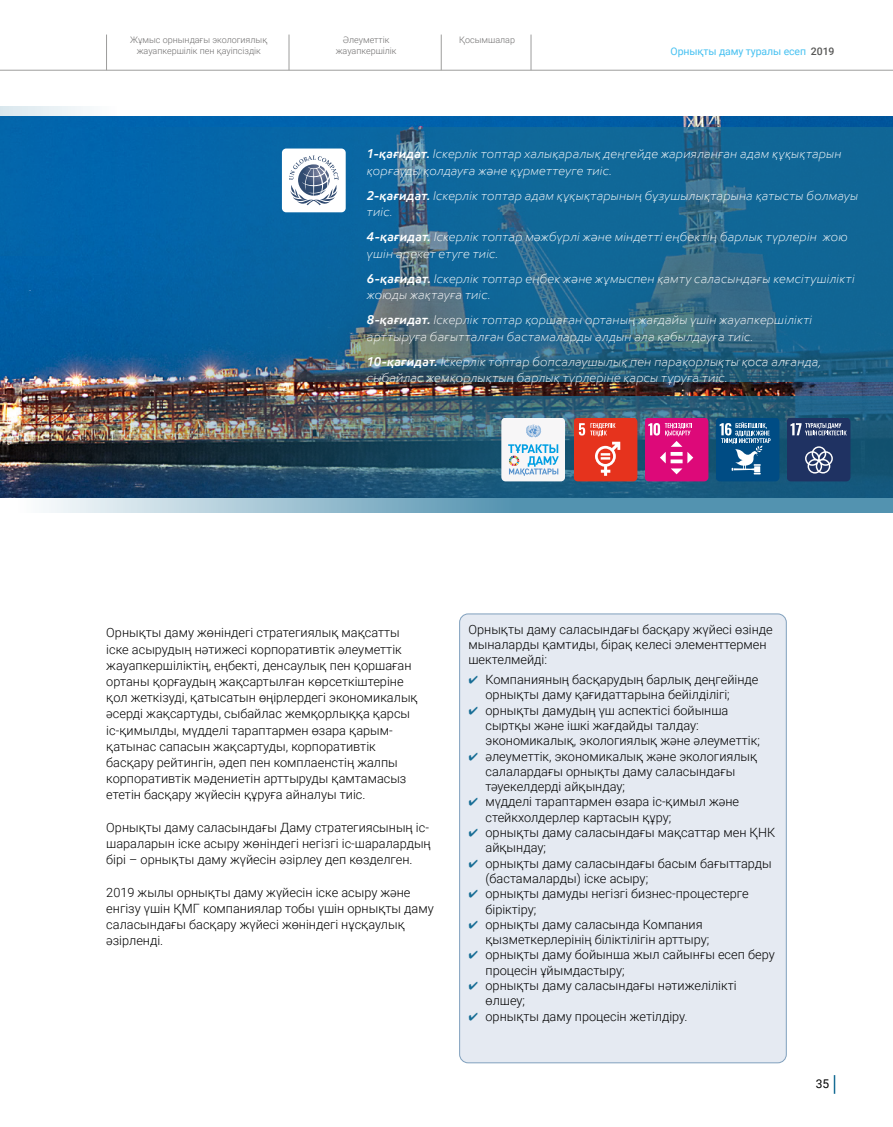
<style>
.page{position:relative;width:893px;height:1127px;background:#fff}
.page>*{position:absolute;margin:0;border:0;box-sizing:border-box;transform-origin:0 0}
.t1{font:300 12.75px/15.3px "Roboto";color:#000}
.t2{font:italic 300 12.75px/16.5px "E Mprint";letter-spacing:.02em;color:#fff}
.t3{font:12px "Roboto";color:#000}
.t4{font:10.5px "Roboto";letter-spacing:-.01em;color:#47c1f1}
.t5{font:300 9px/10.8px "Roboto";color:#706f6f;text-align:center}
.s1{font-weight:500;color:#575756}
.s2{font-weight:600}
</style>
<div class="page">
<div style="left:460px;top:614px;width:326px;height:449px;background:#e5eaf2;border-radius:9px"></div>
<div style="left:459px;top:613px;width:328px;height:450px;border:1px solid #80a0bd;border-radius:9px"></div>
<img style="left:0;top:117px;width:893px;height:279px">
<svg style="left:0;top:106px;width:215px;height:22px;fill:#0366af"></svg>
<img style="left:0;top:396px;width:893px;height:117px">
<svg style="left:501px;top:418px;width:64px;height:63px"></svg>
<svg style="left:574px;top:418px;width:63px;height:63px;background:#e84b37"></svg>
<svg style="left:716px;top:418px;width:63px;height:63px;background:#2c6b99"></svg>
<svg style="left:645px;top:418px;width:63px;height:63px;background:#e02588"></svg>
<svg style="left:787px;top:418px;width:63px;height:63px;background:#3b4c76"></svg>
<svg style="left:0;top:128px;width:893px;height:254px;background:#176697"></svg>
<div style="left:282px;top:149px;width:64px;height:63px;background:#fff;border-radius:4px"></div>
<svg style="left:289px;top:156px;width:50px;height:49px"></svg>
<hr style="left:106px;top:35px;width:1px;height:35px;background:#9d9d9c">
<hr style="left:289px;top:35px;width:1px;height:35px;background:#9d9d9c">
<hr style="left:441px;top:35px;width:1px;height:35px;background:#9d9d9c">
<hr style="left:531px;top:35px;width:1px;height:35px;background:#9d9d9c">
<svg style="left:834px;top:1075px;width:1px;height:19px"></svg>
<hr style="left:0;top:70px;width:893px;height:1px;background:#9d9d9c">
<p class="t5" style="left:130px;top:34px;width:139px">Жұмыс орнындағы экологиялық жауапкершілік пен қауіпсіздік</p>
<p class="t5" style="left:336px;top:34px;width:62px">Әлеуметтік жауапкершілік</p>
<p class="t5" style="left:459px;top:34px;width:57px">Қосымшалар</p>
<p class="t4" style="left:671px;top:44px;width:165px">Орнықты даму туралы есеп <span class="s1">2019</span></p>
<p class="t2" style="left:367px;top:145px;width:476px"><span class="s2">1-қағидат.</span> Іскерлік топтар халықаралық деңгейде жарияланған адам құқықтарын қорғауды қолдауға және құрметтеуге тиіс.</p>
<p class="t2" style="left:367px;top:187px;width:493px"><span class="s2">2-қағидат.</span> Іскерлік топтар адам құқықтарының бұзушылықтарына қатысты болмауы тиіс.</p>
<p class="t2" style="left:367px;top:228px;width:482px"><span class="s2">4-қағидат.</span> Іскерлік топтар мәжбүрлі және міндетті еңбектің барлық түрлерін жою үшін әрекет етуге тиіс.</p>
<p class="t2" style="left:367px;top:270px;width:489px"><span class="s2">6-қағидат.</span> Іскерлік топтар еңбек және жұмыспен қамту саласындағы кемсітушілікті жоюды жақтауға тиіс.</p>
<p class="t2" style="left:367px;top:311px;width:447px"><span class="s2">8-қағидат.</span> Іскерлік топтар қоршаған ортаның жағдайы үшін жауапкершілікті арттыруға бағытталған бастамаларды алдын ала қабылдауға тиіс.</p>
<p class="t2" style="left:367px;top:353px;width:456px"><span class="s2">10-қағидат.</span> Іскерлік топтар бопсалаушылық пен парақорлықты қоса алғанда, сыбайлас жемқорлықтың барлық түрлеріне қарсы тұруға тиіс.</p>
<p class="t1" style="left:106px;top:624px;width:313px;line-height:16.2px">Орнықты даму жөніндегі стратегиялық мақсатты іске асырудың нәтижесі корпоративтік әлеуметтік жауапкершіліктің, еңбекті, денсаулық пен қоршаған ортаны қорғаудың жақсартылған көрсеткіштеріне қол жеткізуді, қатысатын өңірлердегі экономикалық әсерді жақсартуды, сыбайлас жемқорлыққа қарсы іс-қимылды, мүдделі тараптармен өзара қарым&shy;қатынас сапасын жақсартуды, корпоративтік басқару рейтингін, әдеп пен комплаенстің жалпы корпоративтік мәдениетін арттыруды қамтамасыз ететін басқару жүйесін құруға айналуы тиіс.</p>
<p class="t1" style="left:106px;top:819px;width:326px;line-height:16.2px">Орнықты даму саласындағы Даму стратегиясының іс&shy;шараларын іске асыру жөніндегі негізгі іс-шаралардың бірі – орнықты даму жүйесін әзірлеу деп көзделген.</p>
<p class="t1" style="left:106px;top:883px;width:329px;line-height:16.2px">2019 жылы орнықты даму жүйесін іске асыру және енгізу үшін ҚМГ компаниялар тобы үшін орнықты даму саласындағы басқару жүйесі жөніндегі нұсқаулық әзірленді.</p>
<p class="t1" style="left:468px;top:621px;width:306px">Орнықты даму саласындағы басқару жүйесі өзінде мыналарды қамтиды, бірақ келесі элементтермен шектелмейді:</p>
<p class="t1" style="left:485px;top:671px;width:291px">Компанияның басқарудың барлық деңгейінде орнықты даму қағидаттарына бейілділігі; орнықты дамудың үш аспектісі бойынша сыртқы және ішкі жағдайды талдау: экономикалық, экологиялық және әлеуметтік; әлеуметтік, экономикалық және экологиялық салалардағы орнықты даму саласындағы тәуекелдерді айқындау;<br>мүдделі тараптармен өзара іс-қимыл және стейкхолдерлер картасын құру;<br>орнықты даму саласындағы мақсаттар мен ҚНК айқындау;<br>орнықты даму саласындағы басым бағыттарды (бастамаларды) іске асыру;<br>орнықты дамуды негізгі бизнес-процестерге біріктіру;<br>орнықты даму саласында Компания қызметкерлерінің біліктілігін арттыру;<br>орнықты даму бойынша жыл сайынғы есеп беру процесін ұйымдастыру;<br>орнықты даму саласындағы нәтижелілікті өлшеу;<br>орнықты даму процесін жетілдіру.</p>
<p class="t3" style="left:816px;top:1075px;width:15px">35</p>
</div>
